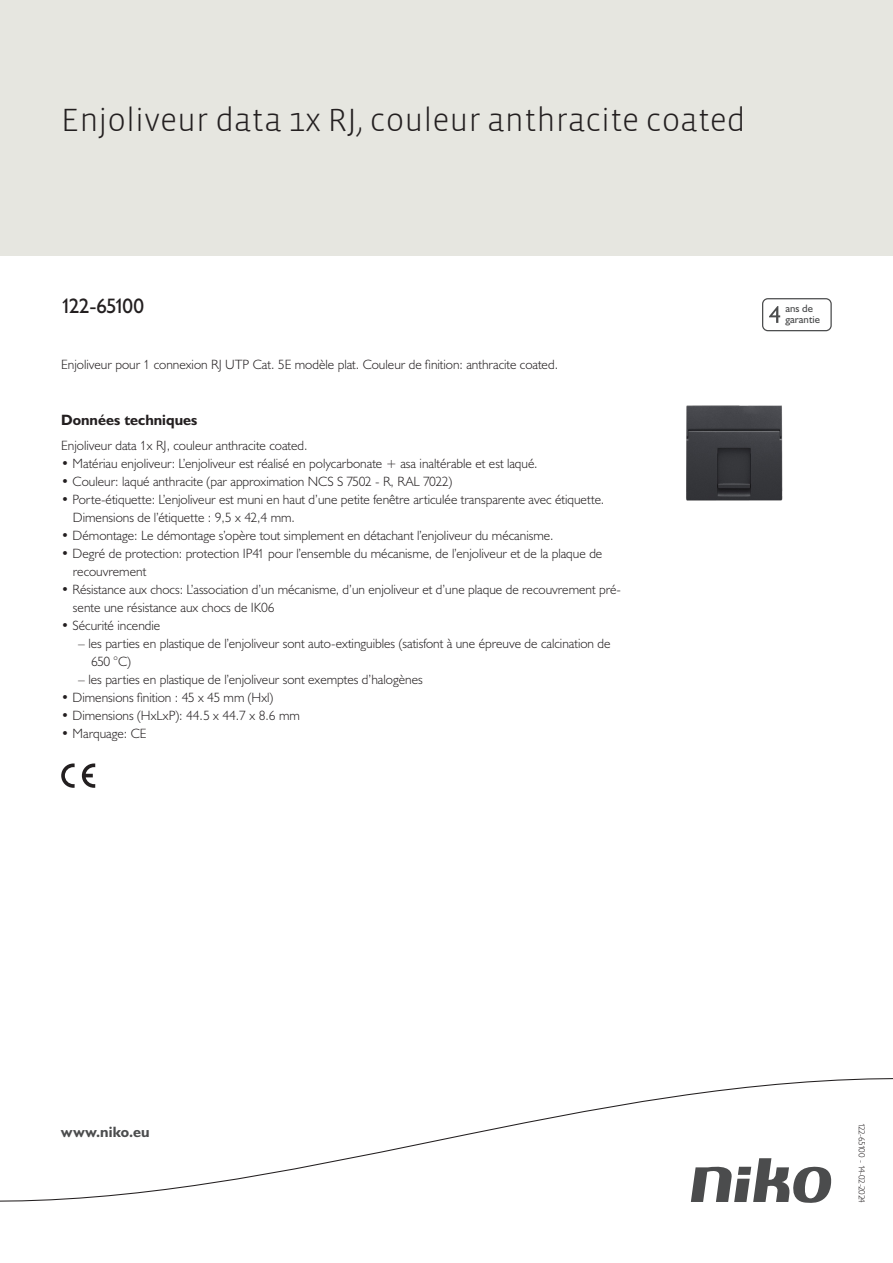
<style>
.page{position:relative;width:893px;height:1263px;background:#fff}
.page>*{position:absolute;margin:0;border:0;box-sizing:border-box;transform-origin:0 0}
.Title_datasheets{font:300 33px "Vista Sans";color:#231f20}
.Article_number{font:21px "Humanist 521 BT";letter-spacing:-.075em;color:#231f20}
.Titles_parts{font:700 15px "Humanist 521 BT";color:#231f20}
.titel_afbeelding{font:700 15px "Humanist 521 BT";letter-spacing:.005em;color:#4b4c4d}
.USP_Bullets{font:300 13.5px/18px "Humanist 521 BT";color:#231f20}
.USP_Bullets_level_2{font:300 13.5px/18px "Humanist 521 BT";color:#231f20}
.Platte_tekst_CAB{font:300 13.5px "Humanist 521 BT";color:#231f20}
.t1{font:10.8px/10.8px "Humanist 521 BT";color:#4b4c4d}
.Revision{font:300 9px "Humanist 521 BT";letter-spacing:-.06em;color:#231f20}
</style>
<div class="page">
<div style="left:0;top:0;width:893px;height:255px;background:#e6e6e0"></div>
<svg style="left:82px;top:763px;width:13px;height:25px"></svg>
<svg style="left:61px;top:763px;width:14px;height:25px"></svg>
<svg style="left:762px;top:298px;width:70px;height:33px"></svg>
<svg style="left:0;top:1078px;width:893px;height:125px"></svg>
<img style="left:686px;top:405px;width:97px;height:96px">
<p class="Title_datasheets" style="left:61px;top:100px;width:686px">Enjoliveur data 1x RJ, couleur anthracite coated</p>
<p class="Article_number" style="left:61px;top:293px;width:84px">122-65100</p>
<p class="t1" style="left:785px;top:303px;width:36px">ans de garantie</p>
<p class="Platte_tekst_CAB" style="left:61px;top:356px;width:498px">Enjoliveur pour 1 connexion RJ UTP Cat. 5E modèle plat. Couleur de finition: anthracite coated.</p>
<p class="Titles_parts" style="left:61px;top:411px;width:138px">Données techniques</p>
<p class="Platte_tekst_CAB" style="left:61px;top:437px;width:248px">Enjoliveur data 1x RJ, couleur anthracite coated.</p>
<p class="USP_Bullets" style="left:61px;top:454px;width:478px">• Matériau enjoliveur: L’enjoliveur est réalisé en polycarbonate + asa inaltérable et est laqué.</p>
<p class="USP_Bullets" style="left:61px;top:472px;width:393px">• Couleur: laqué anthracite (par approximation NCS S 7502 - R, RAL 7022)</p>
<p class="USP_Bullets" style="left:73px;top:490px;width:533px;text-indent:-12px">• Porte-étiquette: L’enjoliveur est muni en haut d’une petite fenêtre articulée transparente avec étiquette.<br>Dimensions de l’étiquette : 9,5 x 42,4 mm.</p>
<p class="USP_Bullets" style="left:61px;top:526px;width:494px">• Démontage: Le démontage s’opère tout simplement en détachant l’enjoliveur du mécanisme.</p>
<p class="USP_Bullets" style="left:73px;top:544px;width:531px;text-indent:-12px">• Degré de protection: protection IP41 pour l’ensemble du mécanisme, de l’enjoliveur et de la plaque de recouvrement</p>
<p class="USP_Bullets" style="left:73px;top:580px;width:550px;text-indent:-12px">• Résistance aux chocs: L’association d’un mécanisme, d’un enjoliveur et d’une plaque de recouvrement pré&shy;sente une résistance aux chocs de IK06</p>
<p class="USP_Bullets" style="left:61px;top:616px;width:101px">• Sécurité incendie</p>
<p class="USP_Bullets_level_2" style="left:91px;top:634px;width:521px;text-indent:-13px">– les parties en plastique de l’enjoliveur sont auto-extinguibles (satisfont à une épreuve de calcination de<br>650 °C)</p>
<p class="USP_Bullets_level_2" style="left:78px;top:670px;width:346px">– les parties en plastique de l’enjoliveur sont exemptes d’halogènes</p>
<p class="USP_Bullets" style="left:61px;top:688px;width:214px">• Dimensions finition : 45 x 45 mm (Hxl)</p>
<p class="USP_Bullets" style="left:61px;top:706px;width:240px">• Dimensions (HxLxP): 44.5 x 44.7 x 8.6 mm</p>
<p class="USP_Bullets" style="left:61px;top:724px;width:87px">• Marquage: CE</p>
<p class="titel_afbeelding" style="left:61px;top:1122px;width:90px">www.niko.eu</p>
<p class="Revision" style="left:868px;top:1123px;width:81px;rotate:90deg">122-65100 - 14-02-2024</p>
</div>
